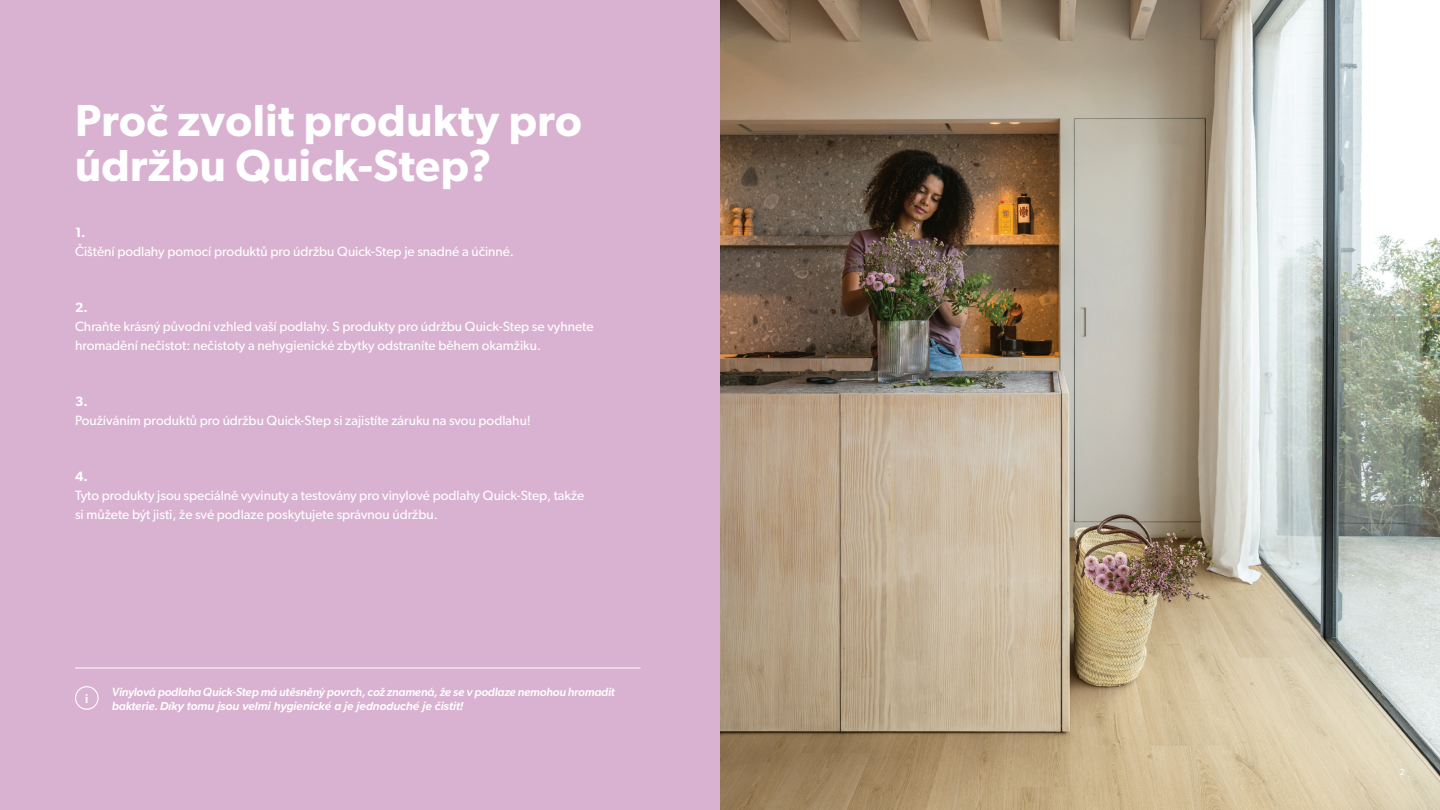
<style>
.page{position:relative;width:1440px;height:810px;background:#fff}
.page>*{position:absolute;margin:0;border:0;box-sizing:border-box;transform-origin:0 0}
.t1{font:600 45px/45px "Gibson";letter-spacing:.01em;color:#fff}
.t2{font:13.5px/18.8px "Gibson";color:#fff}
.t3{font:600 13.5px "Gibson";color:#fff}
.t4{font:500 12.75px "Gibson";color:#fff}
.t5{font:italic 500 12px "Gibson";letter-spacing:-.01em;color:#fff}
.t6{font:italic 700 12px "Proxima Nova";letter-spacing:-.01em;color:#fff}
.t7{font:9px "Gibson";color:#fff}
.s1{font-family:"Gibson";font-weight:500}
</style>
<div class="page">
<img style="left:720px;top:0;width:720px;height:810px">
<div style="left:0;top:0;width:720px;height:810px;background:#d9b2d1"></div>
<div style="left:75px;top:686px;width:24px;height:24px;border:1px solid #fff;border-radius:50%"></div>
<hr style="left:75px;top:668px;width:565px;height:1px;background:#fff">
<h1 class="t1" style="left:75px;top:97px;width:509px">Proč zvolit produkty pro údržbu Quick-Step?</h1>
<p class="t3" style="left:75px;top:225px;width:12px">1.</p>
<p class="t2" style="left:75px;top:242px;width:440px">Čištění podlahy pomocí produktů pro údržbu Quick-Step je snadné a účinné.</p>
<p class="t3" style="left:75px;top:300px;width:14px">2.</p>
<p class="t2" style="left:75px;top:317px;width:520px">Chraňte krásný původní vzhled vaší podlahy. S produkty pro údržbu Quick-Step se vyhnete hromadění nečistot: nečistoty a nehygienické zbytky odstraníte během okamžiku.</p>
<p class="t3" style="left:75px;top:394px;width:14px">3.</p>
<p class="t2" style="left:75px;top:411px;width:457px">Používáním produktů pro údržbu Quick-Step si zajistíte záruku na svou podlahu!</p>
<p class="t3" style="left:75px;top:469px;width:14px">4.</p>
<p class="t2" style="left:75px;top:486px;width:511px">Tyto produkty jsou speciálně vyvinuty a testovány pro vinylové podlahy Quick-Step, takže si můžete být jisti, že své podlaze poskytujete správnou údržbu.</p>
<p class="t4" style="left:85px;top:691px;width:5px">i</p>
<p class="t5" style="left:112px;top:684px;width:504px">Vinylová podlaha Quick-Step má utěsněný povrch, což znamená, že se v podlaze nemohou hromadit</p>
<p class="t6" style="left:112px;top:697px;width:353px"><span class="s1">bakterie.</span> Díky tomu jsou velmi hygienické a je jednoduché je čistit!</p>
<p class="t7" style="left:1399px;top:766px;width:7px">2</p>
</div>
